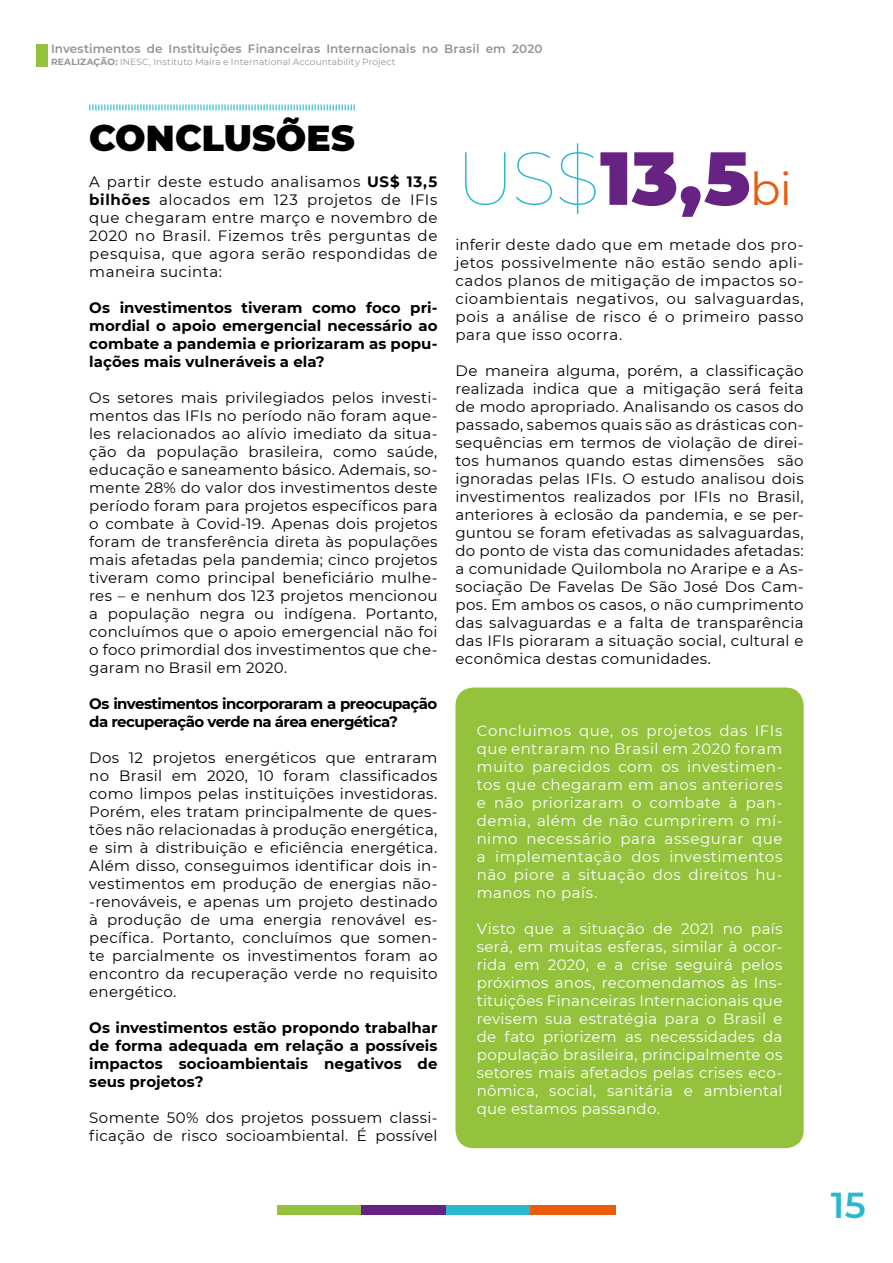
<style>
.page{position:relative;width:893px;height:1263px;background:#fff}
.page>*{position:absolute;margin:0;border:0;box-sizing:border-box;transform-origin:0 0}
.t1{font:900 75px "Montserrat";color:#662383}
.t2{font:900 36px "Montserrat";letter-spacing:.005em;color:#000}
.t3{font:600 36px "Montserrat";color:#29b8ce}
.t4{font:15px/18px "Montserrat";letter-spacing:.02em;color:#000;text-align:justify}
.t5{font:15px/18px "Montserrat";letter-spacing:.03em;color:#fff;text-align:justify}
.t6{font:700 15px/18px "Montserrat";letter-spacing:-.005em;color:#000;text-align:justify}
.t7{font:700 15px/18px "Montserrat";letter-spacing:-.04em;color:#000}
.t8{font:600 12px "Montserrat";letter-spacing:.01em;color:#949494}
.t9{font:9px "Montserrat";letter-spacing:.01em;color:#949494}
.s1{font-weight:700}
.s2{font-weight:100;color:#29b8ce}
.s3{font-weight:400;font-size:45px;color:#ea5b0b}
</style>
<div class="page">
<div style="left:455px;top:687px;width:349px;height:461px;background:#94c23d;border-radius:18px"></div>
<svg style="left:89px;top:104px;width:266px;height:6px"></svg>
<div style="left:278px;top:1205px;width:85px;height:9px;background:#94c23d"></div>
<div style="left:362px;top:1205px;width:85px;height:9px;background:#662383"></div>
<div style="left:446px;top:1205px;width:85px;height:9px;background:#29b8ce"></div>
<div style="left:530px;top:1205px;width:85px;height:9px;background:#ea5b0b"></div>
<div style="left:36px;top:44px;width:11px;height:23px;background:#94c23d"></div>
<p class="t8" style="left:51px;top:41px;width:493px">Investimentos de Instituições Financeiras Internacionais no Brasil em 2020</p>
<p class="t9" style="left:51px;top:56px;width:346px"><span class="s1">REALIZAÇÃO:</span> INESC, Instituto Maíra e International Accountability Project</p>
<h2 class="t2" style="left:89px;top:111px;width:267px">CONCLUSÕES</h2>
<p class="t4" style="left:89px;top:172px;width:350px">A partir deste estudo analisamos <span class="s1">US$ 13,5 bilhões</span> alocados em 123 projetos de IFIs que chegaram entre março e novembro de 2020 no Brasil. Fizemos três perguntas de pesquisa, que agora serão respondidas de maneira sucinta:</p>
<p class="t6" style="left:89px;top:298px;width:350px">Os investimentos tiveram como foco pri&shy;mordial o apoio emergencial necessário ao combate a pandemia e priorizaram as popu&shy;lações mais vulneráveis a ela?</p>
<p class="t4" style="left:89px;top:388px;width:350px">Os setores mais privilegiados pelos investi&shy;mentos das IFIs no período não foram aque&shy;les relacionados ao alívio imediato da situa&shy;ção da população brasileira, como saúde, educação e saneamento básico. Ademais, so&shy;mente 28% do valor dos investimentos deste período foram para projetos específicos para o combate à Covid-19. Apenas dois projetos foram de transferência direta às populações mais afetadas pela pandemia; cinco projetos tiveram como principal beneficiário mulhe&shy;res – e nenhum dos 123 projetos mencionou a população negra ou indígena. Portanto, concluímos que o apoio emergencial não foi o foco primordial dos investimentos que che&shy;garam no Brasil em 2020.</p>
<p class="t7" style="left:89px;top:694px;width:350px">Os investimentos incorporaram a preocupação da recuperação verde na área energética?</p>
<p class="t4" style="left:89px;top:748px;width:350px">Dos 12 projetos energéticos que entraram no Brasil em 2020, 10 foram classificados como limpos pelas instituições investidoras.<br>Porém, eles tratam principalmente de ques&shy;tões não relacionadas à produção energética, e sim à distribuição e eficiência energética.<br>Além disso, conseguimos identificar dois in&shy;vestimentos em produção de energias não--renováveis, e apenas um projeto destinado à produção de uma energia renovável es&shy;pecífica. Portanto, concluímos que somen&shy;te parcialmente os investimentos foram ao encontro da recuperação verde no requisito energético.</p>
<p class="t6" style="left:89px;top:1018px;width:350px">Os investimentos estão propondo trabalhar de forma adequada em relação a possíveis impactos socioambientais negativos de seus projetos?</p>
<p class="t4" style="left:89px;top:1108px;width:350px">Somente 50% dos projetos possuem classi&shy;ficação de risco socioambiental. É possível</p>
<h1 class="t1" style="left:455px;top:122px;width:338px"><span class="s2">US$</span>13,5<span class="s3">bi</span></h1>
<p class="t4" style="left:455px;top:235px;width:350px">inferir deste dado que em metade dos pro&shy;jetos possivelmente não estão sendo apli&shy;cados planos de mitigação de impactos so&shy;cioambientais negativos, ou salvaguardas, pois a análise de risco é o primeiro passo para que isso ocorra.</p>
<p class="t4" style="left:455px;top:361px;width:350px">De maneira alguma, porém, a classificação realizada indica que a mitigação será feita de modo apropriado. Analisando os casos do passado, sabemos quais são as drásticas con&shy;sequências em termos de violação de direi&shy;tos humanos quando estas dimensões são ignoradas pelas IFIs. O estudo analisou dois investimentos realizados por IFIs no Brasil, anteriores à eclosão da pandemia, e se per&shy;guntou se foram efetivadas as salvaguardas, do ponto de vista das comunidades afetadas: a comunidade Quilombola no Araripe e a As&shy;sociação De Favelas De São José Dos Cam&shy;pos. Em ambos os casos, o não cumprimento das salvaguardas e a falta de transparência das IFIs pioraram a situação social, cultural e econômica destas comunidades.</p>
<p class="t5" style="left:477px;top:721px;width:307px">Concluimos que, os projetos das IFIs que entraram no Brasil em 2020 foram muito parecidos com os investimen&shy;tos que chegaram em anos anteriores e não priorizaram o combate à pan&shy;demia, além de não cumprirem o mí&shy;nimo necessário para assegurar que a implementação dos investimentos não piore a situação dos direitos hu&shy;manos no país.</p>
<p class="t5" style="left:477px;top:919px;width:307px">Visto que a situação de 2021 no país será, em muitas esferas, similar à ocor&shy;rida em 2020, e a crise seguirá pelos próximos anos, recomendamos às Ins&shy;tituições Financeiras Internacionais que revisem sua estratégia para o Brasil e de fato priorizem as necessidades da população brasileira, principalmente os setores mais afetados pelas crises eco&shy;nômica, social, sanitária e ambiental que estamos passando.</p>
<h2 class="t3" style="left:831px;top:1180px;width:36px">15</h2>
</div>
